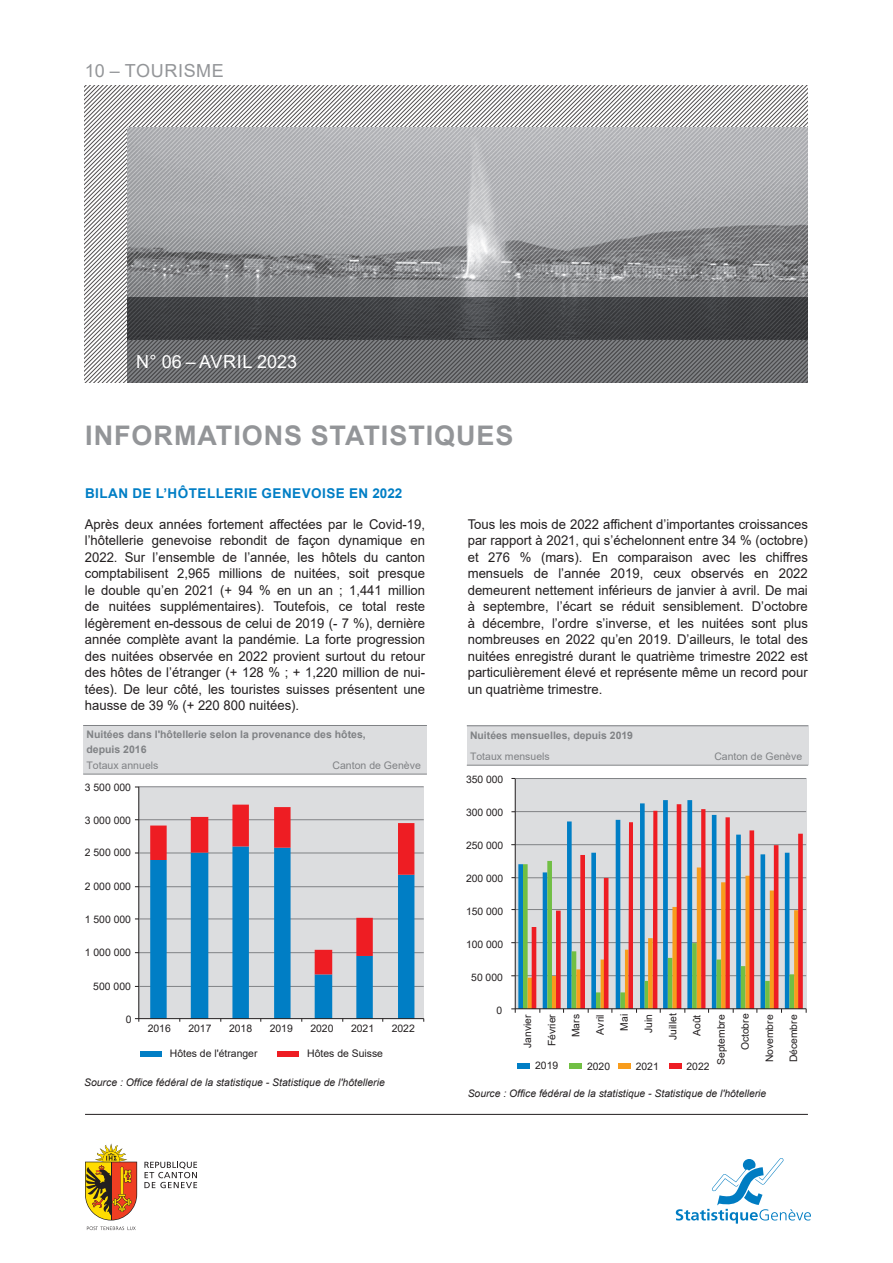
<style>
.page{position:relative;width:893px;height:1263px;background:#fff}
.page>*{position:absolute;margin:0;border:0;box-sizing:border-box;transform-origin:0 0}
.t1{font:700 27px "Arial";letter-spacing:.035em;color:#939598}
.t2{font:18px "Arial";color:#fff}
.t3{font:18px "Arial";letter-spacing:.035em;color:#939598}
.texte_-_titre_3{font:13.5px/16.5px "Arial";color:#231f20;text-align:justify}
.t4{font:700 13.5px "Arial";letter-spacing:.035em;color:#007ec5}
.t5{font:10.35px "Arial";color:#231f20}
.t6{font:italic 10.35px "Arial";color:#231f20}
.t7{font:700 10.35px/15px "Arial";color:#808285}
.t8{font:10.35px "Arial";color:#808285}
.s1{font-weight:400}
</style>
<div class="page">
<hr style="left:85px;top:1114px;width:723px;height:1px;background:#231f20">
<svg style="left:87px;top:1226px;width:49px;height:4px"></svg>
<svg style="left:85px;top:1143px;width:52px;height:77px"></svg>
<hr style="left:111px;top:1162px;width:1px;height:58px;background:#231f20">
<svg style="left:144px;top:1162px;width:53px;height:26px"></svg>
<svg style="left:676px;top:1158px;width:135px;height:65px"></svg>
<svg style="left:85px;top:85px;width:122px;height:298px"></svg>
<svg style="left:207px;top:85px;width:601px;height:43px"></svg>
<svg style="left:127px;top:128px;width:175px;height:170px;background:#a0a2a5"></svg>
<svg style="left:302px;top:128px;width:506px;height:170px;background:#a5a6a9"></svg>
<svg style="left:127px;top:298px;width:681px;height:85px;background:#555659"></svg>
<div style="left:83px;top:725px;width:344px;height:49px;background:#dcdddf"></div>
<hr style="left:83px;top:774px;width:344px;height:1px;background:#808285">
<hr style="left:83px;top:725px;width:344px;height:1px;background:#808285">
<div style="left:277px;top:1051px;width:22px;height:6px;background:#ee1d23"></div>
<div style="left:140px;top:1051px;width:22px;height:6px;background:#007ec5"></div>
<div style="left:138px;top:787px;width:286px;height:231px;background:#dcdddf"></div>
<hr style="left:139px;top:786px;width:285px;height:1px;background:#808285">
<hr style="left:139px;top:819px;width:285px;height:1px;background:#808285">
<hr style="left:139px;top:886px;width:285px;height:1px;background:#808285">
<hr style="left:139px;top:952px;width:285px;height:1px;background:#808285">
<hr style="left:139px;top:787px;width:1px;height:232px;background:#231f20">
<svg style="left:135px;top:1018px;width:5px;height:4px"></svg>
<hr style="left:139px;top:919px;width:285px;height:1px;background:#808285">
<hr style="left:139px;top:853px;width:285px;height:1px;background:#808285">
<hr style="left:139px;top:986px;width:285px;height:1px;background:#808285">
<svg style="left:150px;top:974px;width:264px;height:44px"></svg>
<svg style="left:150px;top:805px;width:264px;height:169px"></svg>
<hr style="left:139px;top:1018px;width:285px;height:1px;background:#231f20">
<div style="left:467px;top:726px;width:341px;height:39px;background:#dcdddf"></div>
<hr style="left:467px;top:765px;width:341px;height:1px;background:#808285">
<hr style="left:467px;top:725px;width:341px;height:1px;background:#808285">
<div style="left:570px;top:1063px;width:12px;height:6px;background:#71bf44"></div>
<div style="left:517px;top:1063px;width:13px;height:6px;background:#007ec5"></div>
<div style="left:618px;top:1063px;width:13px;height:6px;background:#f89c1c"></div>
<div style="left:669px;top:1063px;width:13px;height:6px;background:#ee1d23"></div>
<div style="left:515px;top:778px;width:292px;height:231px;background:#dcdddf"></div>
<hr style="left:515px;top:778px;width:291px;height:1px;background:#808285">
<hr style="left:515px;top:811px;width:291px;height:1px;background:#808285">
<hr style="left:515px;top:844px;width:291px;height:1px;background:#808285">
<hr style="left:515px;top:877px;width:291px;height:1px;background:#808285">
<hr style="left:515px;top:909px;width:291px;height:1px;background:#808285">
<hr style="left:515px;top:942px;width:291px;height:1px;background:#808285">
<hr style="left:515px;top:975px;width:291px;height:1px;background:#808285">
<hr style="left:515px;top:778px;width:1px;height:235px;background:#231f20">
<svg style="left:518px;top:800px;width:175px;height:208px"></svg>
<svg style="left:523px;top:861px;width:276px;height:152px"></svg>
<svg style="left:532px;top:804px;width:271px;height:204px"></svg>
<hr style="left:515px;top:1008px;width:291px;height:1px;background:#231f20">
<h2 class="t3" style="left:85px;top:58px;width:141px">10 – TOURISME</h2>
<h2 class="t2" style="left:136px;top:349px;width:162px">N° 06 – AVRIL 2023</h2>
<h1 class="t1" style="left:85px;top:416px;width:430px">INFORMATIONS STATISTIQUES</h1>
<p class="t4" style="left:85px;top:483px;width:319px">BILAN DE L’HÔTELLERIE GENEVOISE EN 2022</p>
<p class="texte_-_titre_3" style="left:85px;top:516px;width:342px">Après deux années fortement affectées par le Covid-19, l’hôtellerie genevoise rebondit de façon dynamique en 2022. Sur l’ensemble de l’année, les hôtels du canton comptabilisent 2,965 millions de nuitées, soit presque le double qu’en 2021 (+ 94 % en un an ; 1,441 million de nuitées supplémentaires). Toutefois, ce total reste légèrement en-dessous de celui de 2019 (- 7 %), dernière année complète avant la pandémie. La forte progression des nuitées observée en 2022 provient surtout du retour des hôtes de l’étranger (+ 128 % ; + 1,220 million de nui&shy;tées). De leur côté, les touristes suisses présentent une hausse de 39 % (+ 220 800 nuitées).</p>
<p class="t7" style="left:86px;top:727px;width:281px">Nuitées dans l'hôtellerie selon la provenance des hôtes, depuis 2016<br><span class="s1">Totaux annuels</span></p>
<p class="t8" style="left:332px;top:758px;width:90px">Canton de Genève</p>
<p class="t5" style="left:85px;top:780px;width:48px">3 500 000</p>
<p class="t5" style="left:85px;top:813px;width:48px">3 000 000</p>
<p class="t5" style="left:85px;top:845px;width:48px">2 500 000</p>
<p class="t5" style="left:85px;top:879px;width:48px">2 000 000</p>
<p class="t5" style="left:85px;top:912px;width:48px">1 500 000</p>
<p class="t5" style="left:85px;top:946px;width:48px">1 000 000</p>
<p class="t5" style="left:93px;top:979px;width:39px">500 000</p>
<p class="t5" style="left:126px;top:1012px;width:7px">0</p>
<p class="t5" style="left:148px;top:1021px;width:25px">2016</p>
<p class="t5" style="left:188px;top:1021px;width:25px">2017</p>
<p class="t5" style="left:229px;top:1021px;width:25px">2018</p>
<p class="t5" style="left:270px;top:1021px;width:25px">2019</p>
<p class="t5" style="left:310px;top:1021px;width:25px">2020</p>
<p class="t5" style="left:351px;top:1021px;width:25px">2021</p>
<p class="t5" style="left:392px;top:1021px;width:25px">2022</p>
<p class="t5" style="left:170px;top:1046px;width:89px">Hôtes de l'étranger</p>
<p class="t5" style="left:307px;top:1046px;width:77px">Hôtes de Suisse</p>
<p class="t6" style="left:84px;top:1075px;width:302px">Source : Office fédéral de la statistique - Statistique de l'hôtellerie</p>
<p class="texte_-_titre_3" style="left:468px;top:516px;width:342px">Tous les mois de 2022 affichent d’importantes croissances par rapport à 2021, qui s’échelonnent entre 34 % (octobre) et 276 % (mars). En comparaison avec les chiffres mensuels de l’année 2019, ceux observés en 2022 demeurent nettement inférieurs de janvier à avril. De mai à septembre, l’écart se réduit sensiblement. D’octobre à décembre, l’ordre s’inverse, et les nuitées sont plus nombreuses en 2022 qu’en 2019. D’ailleurs, le total des nuitées enregistré durant le quatrième trimestre 2022 est particulièrement élevé et représente même un record pour un quatrième trimestre.</p>
<p class="t7" style="left:470px;top:724px;width:165px;line-height:21.3px">Nuitées mensuelles, depuis 2019<br><span class="s1">Totaux mensuels</span></p>
<p class="t5" style="left:466px;top:772px;width:39px">350 000</p>
<p class="t5" style="left:466px;top:805px;width:39px">300 000</p>
<p class="t5" style="left:466px;top:838px;width:39px">250 000</p>
<p class="t5" style="left:466px;top:871px;width:39px">200 000</p>
<p class="t5" style="left:466px;top:904px;width:39px">150 000</p>
<p class="t5" style="left:466px;top:937px;width:39px">100 000</p>
<p class="t5" style="left:471px;top:970px;width:33px">50 000</p>
<p class="t8" style="left:714px;top:749px;width:89px">Canton de Genève</p>
<p class="t5" style="left:497px;top:1003px;width:7px">0</p>
<p class="t5" style="left:520px;top:1048px;width:35px;rotate:-90deg">Janvier</p>
<p class="t5" style="left:545px;top:1046px;width:34px;rotate:-90deg">Février</p>
<p class="t5" style="left:569px;top:1037px;width:24px;rotate:-90deg">Mars</p>
<p class="t5" style="left:593px;top:1034px;width:22px;rotate:-90deg">Avril</p>
<p class="t5" style="left:617px;top:1030px;width:18px;rotate:-90deg">Mai</p>
<p class="t5" style="left:641px;top:1033px;width:20px;rotate:-90deg">Juin</p>
<p class="t5" style="left:666px;top:1040px;width:28px;rotate:-90deg">Juillet</p>
<p class="t5" style="left:690px;top:1036px;width:23px;rotate:-90deg">Août</p>
<p class="t5" style="left:714px;top:1065px;width:52px;rotate:-90deg">Septembre</p>
<p class="t5" style="left:738px;top:1050px;width:38px;rotate:-90deg">Octobre</p>
<p class="t5" style="left:762px;top:1062px;width:49px;rotate:-90deg">Novembre</p>
<p class="t5" style="left:786px;top:1062px;width:49px;rotate:-90deg">Décembre</p>
<p class="t5" style="left:535px;top:1058px;width:25px">2019</p>
<p class="t5" style="left:587px;top:1059px;width:25px">2020</p>
<p class="t5" style="left:636px;top:1059px;width:25px">2021</p>
<p class="t5" style="left:687px;top:1059px;width:25px">2022</p>
<p class="t6" style="left:468px;top:1087px;width:300px">Source : Office fédéral de la statistique - Statistique de l'hôtellerie</p>
</div>
